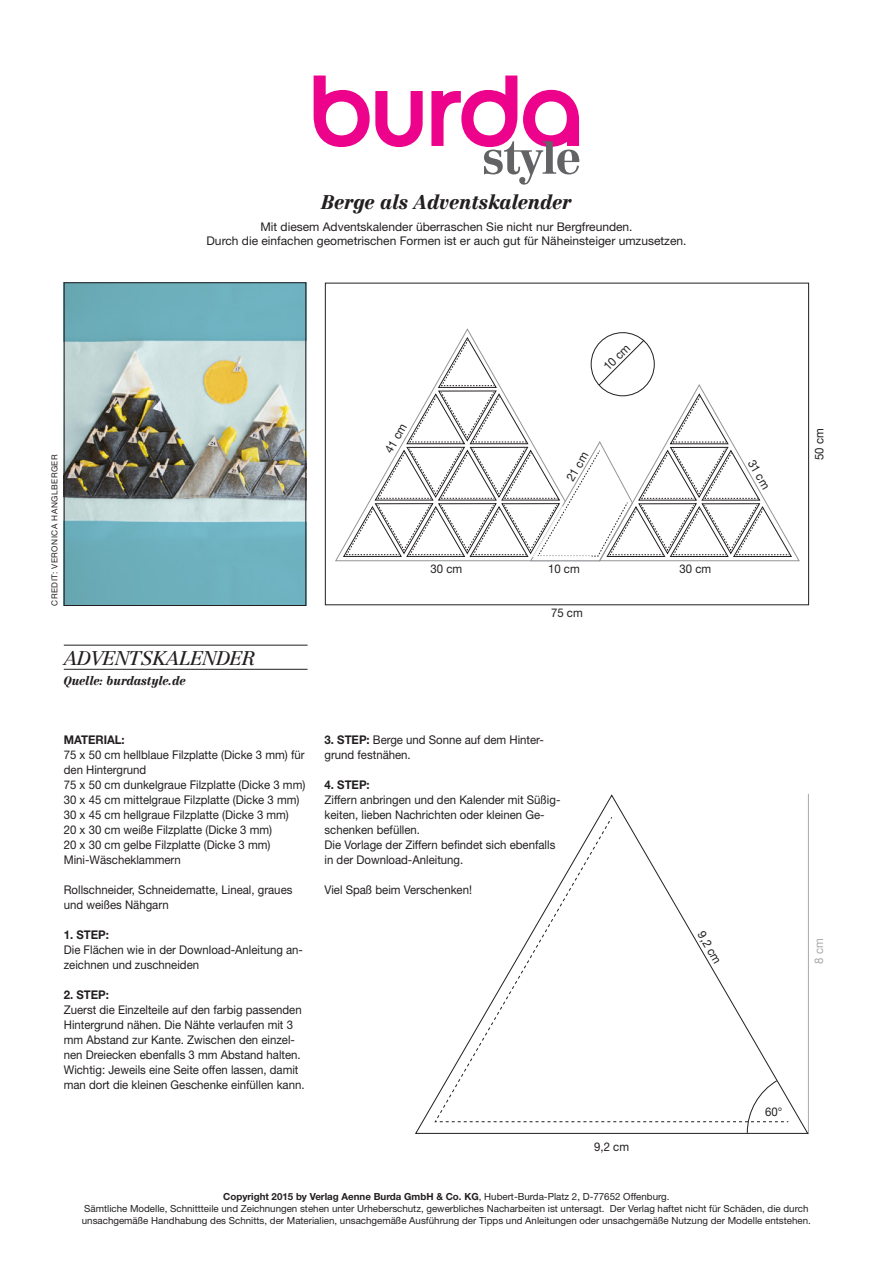
<style>
.page{position:relative;width:893px;height:1263px;background:#fff}
.page>*{position:absolute;margin:0;border:0;box-sizing:border-box;transform-origin:0 0}
.t1{font:italic 900 19.5px "Centennial LT";color:#231f20;scale:.95 1}
.t2{font:italic 19.5px "Centennial LT";letter-spacing:-.01em;color:#231f20}
.t3{font:12px/15px "Helvetica Neue LT";color:#231f20;scale:.95 1}
.t4{font:12px/13.5px "Helvetica Neue LT";color:#231f20;text-align:center}
.t5{font:700 12px "Helvetica Neue LT";color:#231f20;scale:.95 1}
.t6{font:italic 900 12px "Centennial LT";color:#231f20;scale:.95 1}
.t7{font:12px "Helvetica Neue LT";color:#a8a9ad;scale:.95 1}
.t8{font:9.75px/12px "Helvetica Neue LT";color:#231f20;text-align:center}
.t9{font:8.25px "Helvetica Neue LT";color:#231f20}
.s1{font-weight:700}
</style>
<div class="page">
<svg style="left:314px;top:76px;width:109px;height:71px"></svg>
<svg style="left:431px;top:76px;width:148px;height:109px"></svg>
<hr style="left:64px;top:645px;width:244px;height:1px;background:#231f20">
<hr style="left:64px;top:669px;width:244px;height:1px;background:#231f20">
<img style="left:66px;top:284px;width:238px;height:320px">
<div style="left:64px;top:282px;width:242px;height:324px;border:1px solid #231f20"></div>
<div style="left:325px;top:283px;width:484px;height:322px;border:1px solid #231f20"></div>
<svg style="left:343px;top:337px;width:456px;height:224px"></svg>
<svg style="left:415px;top:794px;width:394px;height:340px"></svg>
<svg style="left:434px;top:816px;width:355px;height:306px"></svg>
<svg style="left:440px;top:1080px;width:345px;height:53px"></svg>
<h1 class="t1" style="left:322px;top:190px;width:264px">Berge als Adventskalender</h1>
<p class="t4" style="left:207px;top:220px;width:481px">Mit diesem Adventskalender überraschen Sie nicht nur Bergfreunden.<br>Durch die einfachen geometrischen Formen ist er auch gut für Näheinsteiger umzusetzen.</p>
<p class="t3" style="left:600px;top:363px;width:35px;rotate:-45deg">10 cm</p>
<p class="t9" style="left:50px;top:606px;width:153px;rotate:-90deg">Credit: Veronica Hanglberger</p>
<h1 class="t2" style="left:64px;top:646px;width:193px">ADVENTSKALENDER</h1>
<p class="t6" style="left:64px;top:673px;width:130px">Quelle: burdastyle.de</p>
<p class="t5" style="left:64px;top:732px;width:66px">MATERIAL:</p>
<p class="t3" style="left:64px;top:747px;width:256px">75 x 50 cm hellblaue Filzplatte (Dicke 3 mm) für den Hintergrund<br>75 x 50 cm dunkelgraue Filzplatte (Dicke 3 mm)<br>30 x 45 cm mittelgraue Filzplatte (Dicke 3 mm)<br>30 x 45 cm hellgraue Filzplatte (Dicke 3 mm)<br>20 x 30 cm weiße Filzplatte (Dicke 3 mm)<br>20 x 30 cm gelbe Filzplatte (Dicke 3 mm)<br>Mini-Wäscheklammern</p>
<p class="t3" style="left:64px;top:882px;width:242px">Rollschneider, Schneidematte, Lineal, graues und weißes Nähgarn</p>
<p class="t5" style="left:64px;top:927px;width:49px">1. STEP:</p>
<p class="t3" style="left:64px;top:942px;width:253px">Die Flächen wie in der Download-Anleitung an&shy;zeichnen und zuschneiden</p>
<p class="t5" style="left:64px;top:987px;width:49px">2. STEP:</p>
<p class="t3" style="left:64px;top:1002px;width:255px">Zuerst die Einzelteile auf den farbig passenden Hintergrund nähen. Die Nähte verlaufen mit 3 mm Abstand zur Kante. Zwischen den einzel&shy;nen Dreiecken ebenfalls 3 mm Abstand halten.<br>Wichtig: Jeweils eine Seite offen lassen, damit man dort die kleinen Geschenke einfüllen kann.</p>
<p class="t3" style="left:381px;top:448px;width:35px;rotate:-60deg">41 cm</p>
<p class="t3" style="left:563px;top:476px;width:35px;rotate:-60deg">21 cm</p>
<p class="t3" style="left:430px;top:561px;width:35px">30 cm</p>
<p class="t3" style="left:548px;top:561px;width:35px">10 cm</p>
<p class="t3" style="left:551px;top:605px;width:35px">75 cm</p>
<p class="t3" style="left:325px;top:732px;width:232px"><span class="s1">3. STEP:</span> Berge und Sonne auf dem Hinter&shy;grund festnähen.</p>
<p class="t5" style="left:325px;top:777px;width:49px">4. STEP:</p>
<p class="t3" style="left:325px;top:792px;width:250px">Ziffern anbringen und den Kalender mit Süßig&shy;keiten, lieben Nachrichten oder kleinen Ge&shy;schenken befüllen.<br>Die Vorlage der Ziffern befindet sich ebenfalls in der Download-Anleitung.</p>
<p class="t3" style="left:325px;top:882px;width:157px">Viel Spaß beim Verschenken!</p>
<p class="t3" style="left:594px;top:1139px;width:38px">9,2 cm</p>
<p class="t3" style="left:680px;top:561px;width:35px">30 cm</p>
<p class="t3" style="left:758px;top:457px;width:35px;rotate:60deg">31 cm</p>
<p class="t3" style="left:812px;top:460px;width:35px;rotate:-90deg">50 cm</p>
<p class="t3" style="left:708px;top:928px;width:38px;rotate:60deg">9,2 cm</p>
<p class="t7" style="left:812px;top:964px;width:28px;rotate:-90deg">8 cm</p>
<p class="t3" style="left:765px;top:1104px;width:20px">60°</p>
<p class="t8" style="left:82px;top:1190px;width:730px"><span class="s1">Copyright 2015 by Verlag Aenne Burda GmbH &amp; Co. KG</span>, Hubert-Burda-Platz 2, D-77652 Offenburg.<br>Sämtliche Modelle, Schnittteile und Zeichnungen stehen unter Urheberschutz, gewerbliches Nacharbeiten ist untersagt. Der Verlag haftet nicht für Schäden, die durch unsachgemäße Handhabung des Schnitts, der Materialien, unsachgemäße Ausführung der Tipps und Anleitungen oder unsachgemäße Nutzung der Modelle entstehen.</p>
</div>
